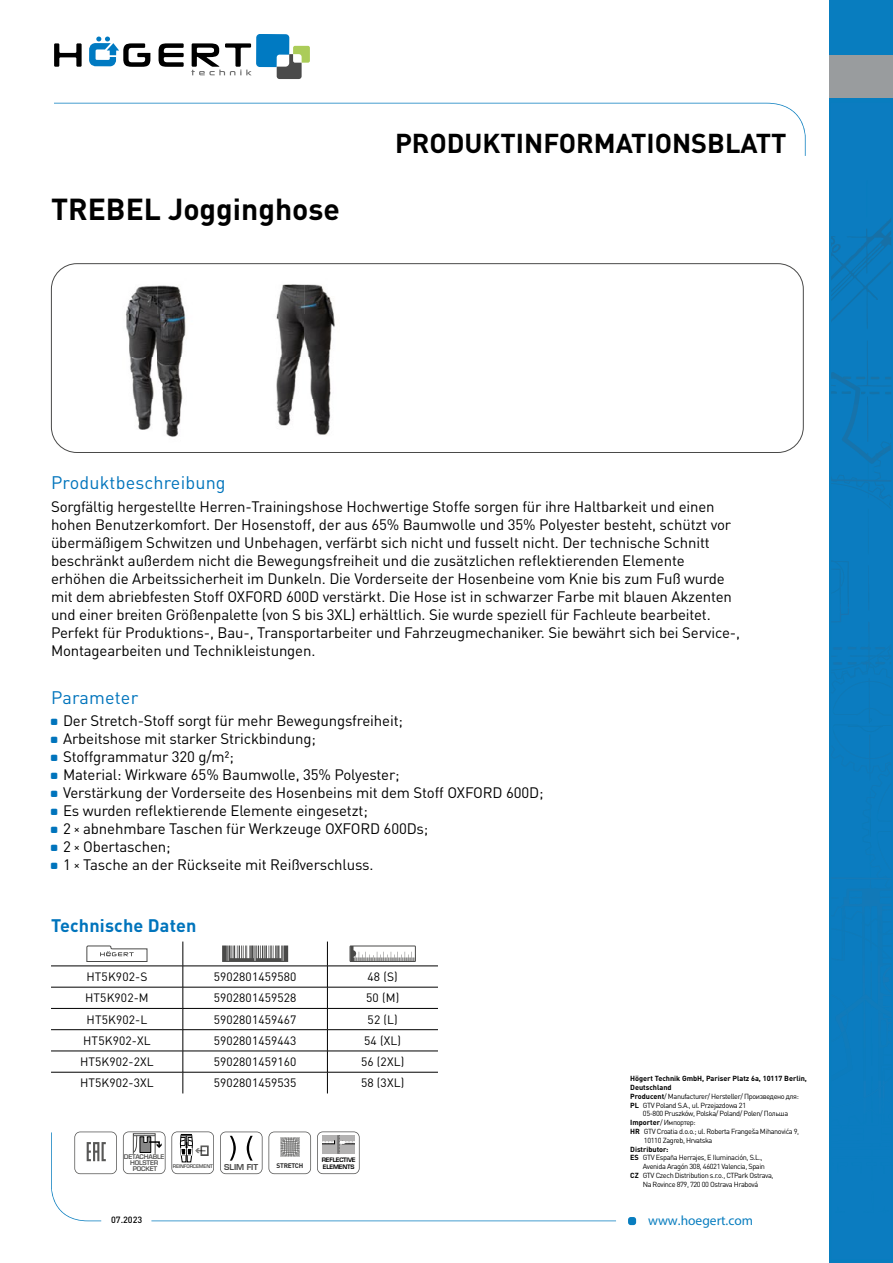
<style>
.page{position:relative;width:893px;height:1263px;background:#fff}
.page>*{position:absolute;margin:0;border:0;box-sizing:border-box;transform-origin:0 0}
.t1{font:700 30px "DIN Pro";color:#000}
.t2{font:700 27px "DIN Pro";color:#000}
.t3{font:18px "DIN Pro";letter-spacing:.01em;color:#0074bc}
.t4{font:700 18px "DIN Pro";letter-spacing:.01em;color:#0074bc}
.t5{font:15px/18px "DIN Pro";letter-spacing:-.01em;color:#000}
.t6{font:13.5px "Myriad Pro";color:#087dbf}
.t7{font:12px "DIN Pro";letter-spacing:.01em;color:#000}
.t8{font:500 9px "DIN Pro";color:#000}
.t9{font:700 7.95px "Euromode";letter-spacing:-.01em;color:#4a4a49}
.t10{font:7.35px "DIN Pro";letter-spacing:-.05em;color:#000}
.t11{font:700 7.35px "DIN Pro";color:#000}
.t12{font:700 6.6px "DIN Pro";letter-spacing:-.04em;color:#000}
.t13{font:700 6.3px/6px "Euromode";letter-spacing:-.025em;color:#575756;text-align:center}
.t14{font:700 6px/7.1px "Euromode";letter-spacing:-.035em;color:#000}
.t15{font:700 4.95px "Euromode";letter-spacing:-.025em;color:#575756;scale:.95 1}
.s1{font-family:"Merel"}
.s2{font-weight:700}
</style>
<div class="page">
<svg style="left:54px;top:43px;width:28px;height:24px"></svg>
<svg style="left:159px;top:43px;width:25px;height:24px"></svg>
<svg style="left:89px;top:37px;width:61px;height:30px"></svg>
<svg style="left:191px;top:34px;width:119px;height:45px"></svg>
<svg style="left:54px;top:103px;width:752px;height:53px"></svg>
<div style="left:628px;top:1217px;width:8px;height:8px;background:#087dbf;border-radius:3px"></div>
<svg style="left:51px;top:1132px;width:565px;height:89px"></svg>
<div style="left:830px;top:0;width:63px;height:1263px;background:#087dbf"></div>
<img style="left:831px;top:273px;width:50px;height:56px">
<img style="left:867px;top:222px;width:24px;height:44px">
<img style="left:831px;top:222px;width:56px;height:42px">
<svg style="left:831px;top:341px;width:60px;height:565px"></svg>
<img style="left:863px;top:906px;width:28px;height:76px">
<img style="left:831px;top:877px;width:60px;height:2px">
<img style="left:848px;top:647px;width:43px;height:3px">
<div style="left:830px;top:56px;width:63px;height:42px;background:#999c9e"></div>
<div style="left:51px;top:263px;width:753px;height:190px;border:1px solid #4a4a49;border-radius:26px"></div>
<img style="left:126px;top:285px;width:60px;height:152px">
<img style="left:276px;top:284px;width:59px;height:151px">
<hr style="left:51px;top:966px;width:132px;height:1px;background:#000">
<hr style="left:183px;top:966px;width:144px;height:1px;background:#000">
<hr style="left:327px;top:966px;width:111px;height:1px;background:#000">
<svg style="left:183px;top:941px;width:1px;height:152px"></svg>
<svg style="left:327px;top:941px;width:1px;height:152px"></svg>
<hr style="left:51px;top:987px;width:132px;height:1px;background:#000">
<hr style="left:183px;top:987px;width:144px;height:1px;background:#000">
<hr style="left:327px;top:987px;width:111px;height:1px;background:#000">
<hr style="left:51px;top:1008px;width:132px;height:1px;background:#000">
<hr style="left:183px;top:1008px;width:144px;height:1px;background:#000">
<hr style="left:327px;top:1008px;width:111px;height:1px;background:#000">
<hr style="left:51px;top:1029px;width:132px;height:1px;background:#000">
<hr style="left:183px;top:1029px;width:144px;height:1px;background:#000">
<hr style="left:327px;top:1029px;width:111px;height:1px;background:#000">
<hr style="left:51px;top:1051px;width:132px;height:1px;background:#000">
<hr style="left:183px;top:1051px;width:144px;height:1px;background:#000">
<hr style="left:327px;top:1051px;width:111px;height:1px;background:#000">
<hr style="left:51px;top:1072px;width:132px;height:1px;background:#000">
<hr style="left:183px;top:1072px;width:144px;height:1px;background:#000">
<hr style="left:327px;top:1072px;width:111px;height:1px;background:#000">
<svg style="left:86px;top:945px;width:61px;height:17px"></svg>
<svg style="left:222px;top:945px;width:66px;height:17px"></svg>
<svg style="left:352px;top:947px;width:62px;height:13px"></svg>
<div style="left:350px;top:945px;width:66px;height:17px;border:1px solid #4a4a49"></div>
<svg style="left:74px;top:1131px;width:43px;height:43px"></svg>
<svg style="left:123px;top:1131px;width:42px;height:43px"></svg>
<svg style="left:171px;top:1131px;width:43px;height:43px"></svg>
<svg style="left:220px;top:1131px;width:42px;height:43px"></svg>
<svg style="left:268px;top:1131px;width:43px;height:43px"></svg>
<svg style="left:317px;top:1131px;width:43px;height:43px"></svg>
<h1 class="t1" style="left:51px;top:184px;width:290px">TREBEL Jogginghose</h1>
<h2 class="t2" style="left:395px;top:121px;width:393px">PRODUKTINFORMATIONSBLATT</h2>
<p class="t3" style="left:51px;top:471px;width:176px">Produktbeschreibung</p>
<p class="t5" style="left:51px;top:497px;width:690px">Sorgfältig hergestellte Herren-Trainingshose Hochwertige Stoffe sorgen für ihre Haltbarkeit und einen hohen Benutzerkomfort. Der Hosenstoff, der aus 65% Baumwolle und 35% Polyester besteht, schützt vor übermäßigem Schwitzen und Unbehagen, verfärbt sich nicht und fusselt nicht. Der technische Schnitt beschränkt außerdem nicht die Bewegungsfreiheit und die zusätzlichen reflektierenden Elemente erhöhen die Arbeitssicherheit im Dunkeln. Die Vorderseite der Hosenbeine vom Knie bis zum Fuß wurde mit dem abriebfesten Stoff OXFORD 600D verstärkt. Die Hose ist in schwarzer Farbe mit blauen Akzenten und einer breiten Größenpalette (von S bis 3XL) erhältlich. Sie wurde speziell für Fachleute bearbeitet.<br>Perfekt für Produktions-, Bau-, Transportarbeiter und Fahrzeugmechaniker. Sie bewährt sich bei Service-, Montagearbeiten und Technikleistungen.</p>
<p class="t3" style="left:51px;top:685px;width:89px">Parameter</p>
<p class="t5" style="left:63px;top:711px;width:482px">Der Stretch-Stoff sorgt für mehr Bewegungsfreiheit;<br>Arbeitshose mit starker Strickbindung;<br>Stoffgrammatur 320 g/m²;<br>Material: Wirkware 65% Baumwolle, 35% Polyester;<br>Verstärkung der Vorderseite des Hosenbeins mit dem Stoff OXFORD 600D; Es wurden reflektierende Elemente eingesetzt;<br>2 <span class="s1">×</span> abnehmbare Taschen für Werkzeuge OXFORD 600Ds;<br>2 <span class="s1">×</span> Obertaschen;<br>1 <span class="s1">×</span> Tasche an der Rückseite mit Reißverschluss.</p>
<p class="t4" style="left:51px;top:911px;width:147px">Technische Daten</p>
<p class="t7" style="left:86px;top:969px;width:62px">HT5K902-S</p>
<p class="t7" style="left:214px;top:969px;width:84px">5902801459580</p>
<p class="t7" style="left:368px;top:969px;width:32px">48 (S)</p>
<p class="t7" style="left:85px;top:990px;width:65px">HT5K902-M</p>
<p class="t7" style="left:214px;top:990px;width:84px">5902801459528</p>
<p class="t7" style="left:366px;top:990px;width:35px">50 (M)</p>
<p class="t7" style="left:87px;top:1011px;width:62px">HT5K902-L</p>
<p class="t7" style="left:214px;top:1011px;width:84px">5902801459467</p>
<p class="t7" style="left:368px;top:1011px;width:32px">52 (L)</p>
<p class="t7" style="left:83px;top:1032px;width:69px">HT5K902-XL</p>
<p class="t7" style="left:214px;top:1032px;width:84px">5902801459443</p>
<p class="t7" style="left:364px;top:1032px;width:38px">54 (XL)</p>
<p class="t7" style="left:80px;top:1054px;width:75px">HT5K902-2XL</p>
<p class="t7" style="left:214px;top:1054px;width:84px">5902801459160</p>
<p class="t7" style="left:361px;top:1054px;width:45px">56 (2XL)</p>
<p class="t7" style="left:80px;top:1075px;width:75px">HT5K902-3XL</p>
<p class="t7" style="left:214px;top:1075px;width:84px">5902801459535</p>
<p class="t7" style="left:361px;top:1075px;width:45px">58 (3XL)</p>
<p class="t13" style="left:124px;top:1154px;width:42px">DETACHABLE<br>HOLSTER<br>POCKET</p>
<p class="t15" style="left:173px;top:1163px;width:44px">REINFORCEMENT</p>
<p class="t9" style="left:224px;top:1162px;width:35px">SLIM FIT</p>
<p class="t12" style="left:277px;top:1160px;width:28px">STRETCH</p>
<p class="t14" style="left:322px;top:1156px;width:35px">REFLECTIVE<br>ELEMENTS</p>
<p class="t11" style="left:630px;top:1072px;width:178px">Högert Technik GmbH, Pariser Platz 6a, 10117 Berlin,</p>
<p class="t11" style="left:630px;top:1081px;width:43px">Deutschland</p>
<p class="t10" style="left:630px;top:1091px;width:170px"><span class="s2">Producent</span>/ Manufacturer/ Hersteller/ Произведено для:</p>
<p class="t10" style="left:630px;top:1100px;width:117px"><span class="s2">PL</span> GTV Poland S.A., ul. Przejazdowa 21</p>
<p class="t10" style="left:643px;top:1109px;width:147px">05-800 Pruszków, Polska/ Poland/ Polen/ Польша</p>
<p class="t10" style="left:630px;top:1117px;width:67px"><span class="s2">Importer</span>/ Импортер:</p>
<p class="t10" style="left:630px;top:1126px;width:171px"><span class="s2">HR</span> GTV Croatia d.o.o.; ul. Roberta Frangeša Mihanovića 9,</p>
<p class="t10" style="left:644px;top:1135px;width:70px">10110 Zagreb, Hrvatska</p>
<p class="t11" style="left:630px;top:1143px;width:40px">Distributor:</p>
<p class="t10" style="left:630px;top:1153px;width:134px"><span class="s2">ES</span> GTV España Herrajes, E Iluminación, S.L.,</p>
<p class="t10" style="left:643px;top:1161px;width:124px">Avenida Aragón 308, 46021 Valencia, Spain</p>
<p class="t10" style="left:630px;top:1170px;width:145px"><span class="s2">CZ</span> GTV Czech Distribution s.r.o., CTPark Ostrava,</p>
<p class="t10" style="left:643px;top:1179px;width:117px">Na Rovince 879, 720 00 Ostrava Hrabová</p>
<p class="t8" style="left:111px;top:1213px;width:33px">07.2023</p>
<p class="t6" style="left:648px;top:1212px;width:107px">www.hoegert.com</p>
</div>
